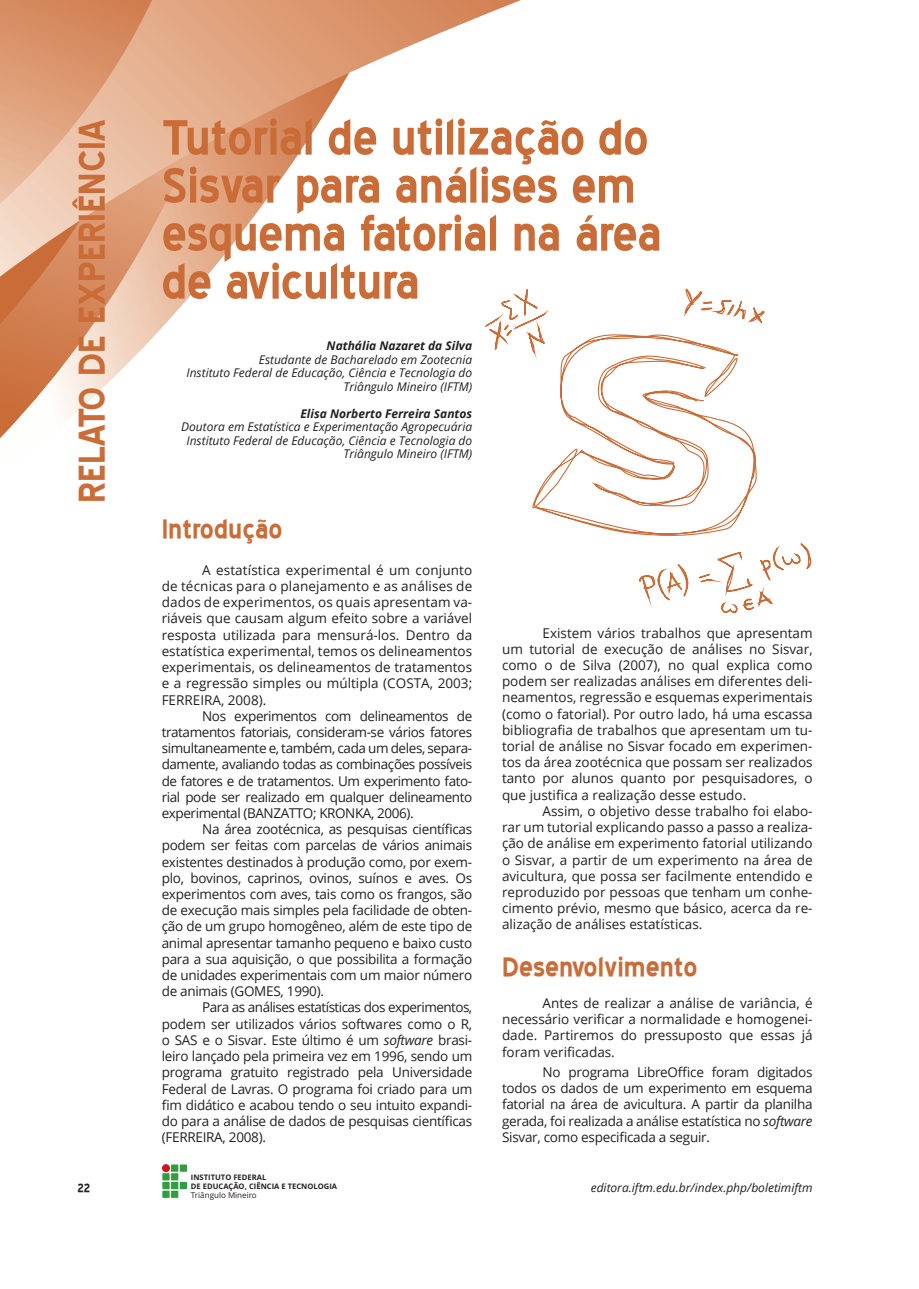
<style>
.page{position:relative;width:919px;height:1289px;background:#fff}
.page>*{position:absolute;margin:0;border:0;box-sizing:border-box;transform-origin:0 0}
.Título_Principal{font:700 60px/48px "Blue Highway";letter-spacing:-.01em;color:#c96c38}
.Categoria{font:700 45px "Blue Highway";color:#c96c38}
.Título_simples{font:700 33px "Blue Highway";color:#c96c38}
.Numeração{font:700 15px "Blue Highway";color:#231f20}
.Corpo_do_texto{font:13.5px/16.2px "Open Sans";letter-spacing:-.01em;color:#231f20;text-align:justify}
.Autores{font:italic 12px/13.5px "Open Sans";color:#231f20;text-align:right}
.Autores-2{font:italic 700 12px "Open Sans";color:#231f20}
.t1{font:7.95px "Open Sans";color:#231f20}
.t2{font:700 7.65px/8.7px "Open Sans";color:#231f20}
.s1{font-style:italic}
</style>
<div class="page">
<div style="left:171px;top:1164px;width:7px;height:7px;background:#2f9e40"></div>
<div style="left:180px;top:1164px;width:7px;height:7px;background:#2f9e40"></div>
<div style="left:180px;top:1181px;width:7px;height:8px;background:#2f9e40"></div>
<div style="left:162px;top:1173px;width:8px;height:7px;background:#2f9e40"></div>
<div style="left:171px;top:1173px;width:7px;height:7px;background:#2f9e40"></div>
<div style="left:162px;top:1181px;width:8px;height:8px;background:#2f9e40"></div>
<div style="left:171px;top:1181px;width:7px;height:8px;background:#2f9e40"></div>
<div style="left:162px;top:1190px;width:8px;height:7px;background:#2f9e40"></div>
<div style="left:171px;top:1190px;width:7px;height:7px;background:#2f9e40"></div>
<div style="left:162px;top:1164px;width:8px;height:8px;background:#cd151d;border-radius:50%"></div>
<svg style="left:0;top:277px;width:206px;height:161px"></svg>
<svg style="left:0;top:0;width:521px;height:277px"></svg>
<svg style="left:0;top:0;width:152px;height:204px;background:#e1a886"></svg>
<svg style="left:485px;top:288px;width:327px;height:325px"></svg>
<p class="Categoria" style="left:71px;top:503px;width:385px;rotate:-90deg">RELATO DE EXPERIÊNCIA</p>
<p class="Título_Principal" style="left:162px;top:114px;width:501px">Tutorial de utilização do<br>Sisvar para análises em esquema fatorial na área de avicultura</p>
<p class="Autores-2" style="left:326px;top:337px;width:147px">Nathália Nazaret da Silva</p>
<p class="Autores" style="left:259px;top:352px;width:215px">Estudante de Bacharelado em Zootecnia</p>
<p class="Autores" style="left:186px;top:366px;width:287px">Instituto Federal de Educação, Ciência e Tecnologia do<br>Triângulo Mineiro (IFTM)</p>
<p class="Autores-2" style="left:300px;top:405px;width:173px">Elisa Norberto Ferreira Santos</p>
<p class="Autores" style="left:181px;top:420px;width:292px">Doutora em Estatística e Experimentação Agropecuária</p>
<p class="Autores" style="left:186px;top:433px;width:287px">Instituto Federal de Educação, Ciência e Tecnologia do<br>Triângulo Mineiro (IFTM)</p>
<p class="Título_simples" style="left:162px;top:514px;width:122px">Introdução</p>
<p class="Corpo_do_texto" style="left:162px;top:561px;width:312px;text-indent:41px">A estatística experimental é um conjunto de técnicas para o planejamento e as análises de dados de experimentos, os quais apresentam va&shy;riáveis que causam algum efeito sobre a variável resposta utilizada para mensurá-los. Dentro da estatística experimental, temos os delineamentos experimentais, os delineamentos de tratamentos e a regressão simples ou múltipla (COSTA, 2003; FERREIRA, 2008).</p>
<p class="Corpo_do_texto" style="left:162px;top:707px;width:312px;text-indent:41px">Nos experimentos com delineamentos de tratamentos fatoriais, consideram-se vários fatores simultaneamente e, também, cada um deles, separa&shy;damente, avaliando todas as combinações possíveis de fatores e de tratamentos. Um experimento fato&shy;rial pode ser realizado em qualquer delineamento experimental (BANZATTO; KRONKA, 2006).</p>
<p class="Corpo_do_texto" style="left:162px;top:820px;width:312px;text-indent:41px">Na área zootécnica, as pesquisas científicas podem ser feitas com parcelas de vários animais existentes destinados à produção como, por exem&shy;plo, bovinos, caprinos, ovinos, suínos e aves. Os experimentos com aves, tais como os frangos, são de execução mais simples pela facilidade de obten&shy;ção de um grupo homogêneo, além de este tipo de animal apresentar tamanho pequeno e baixo custo para a sua aquisição, o que possibilita a formação de unidades experimentais com um maior número de animais (GOMES, 1990).</p>
<p class="Corpo_do_texto" style="left:162px;top:999px;width:312px;text-indent:41px">Para as análises estatísticas dos experimentos, podem ser utilizados vários softwares como o R, o SAS e o Sisvar. Este último é um <span class="s1">software</span> brasi&shy;leiro lançado pela primeira vez em 1996, sendo um programa gratuito registrado pela Universidade Federal de Lavras. O programa foi criado para um fim didático e acabou tendo o seu intuito expandi&shy;do para a análise de dados de pesquisas científicas (FERREIRA, 2008).</p>
<p class="Corpo_do_texto" style="left:502px;top:624px;width:312px;text-indent:40px">Existem vários trabalhos que apresentam um tutorial de execução de análises no Sisvar, como o de Silva (2007), no qual explica como podem ser realizadas análises em diferentes deli&shy;neamentos, regressão e esquemas experimentais (como o fatorial). Por outro lado, há uma escassa bibliografia de trabalhos que apresentam um tu&shy;torial de análise no Sisvar focado em experimen&shy;tos da área zootécnica que possam ser realizados tanto por alunos quanto por pesquisadores, o que justifica a realização desse estudo.</p>
<p class="Corpo_do_texto" style="left:502px;top:802px;width:312px;text-indent:40px">Assim, o objetivo desse trabalho foi elabo&shy;rar um tutorial explicando passo a passo a realiza&shy;ção de análise em experimento fatorial utilizando o Sisvar, a partir de um experimento na área de avicultura, que possa ser facilmente entendido e reproduzido por pessoas que tenham um conhe&shy;cimento prévio, mesmo que básico, acerca da re&shy;alização de análises estatísticas.</p>
<p class="Título_simples" style="left:502px;top:951px;width:197px">Desenvolvimento</p>
<p class="Corpo_do_texto" style="left:502px;top:994px;width:312px;text-indent:40px">Antes de realizar a análise de variância, é necessário verificar a normalidade e homogenei&shy;dade. Partiremos do pressuposto que essas já foram verificadas.</p>
<p class="Corpo_do_texto" style="left:502px;top:1063px;width:312px;text-indent:40px">No programa LibreOffice foram digitados todos os dados de um experimento em esquema fatorial na área de avicultura. A partir da planilha gerada, foi realizada a análise estatística no <span class="s1">software </span>Sisvar, como especificada a seguir.</p>
<p class="Numeração" style="left:77px;top:1180px;width:14px">22</p>
<p class="t2" style="left:191px;top:1173px;width:148px">INSTITUTO FEDERAL<br>DE EDUCAÇÃO, CIÊNCIA E TECNOLOGIA</p>
<p class="t1" style="left:191px;top:1191px;width:67px">Triângulo Mineiro</p>
<p class="Autores" style="left:590px;top:1180px;width:223px">editora.iftm.edu.br/index.php/boletimiftm</p>
</div>
